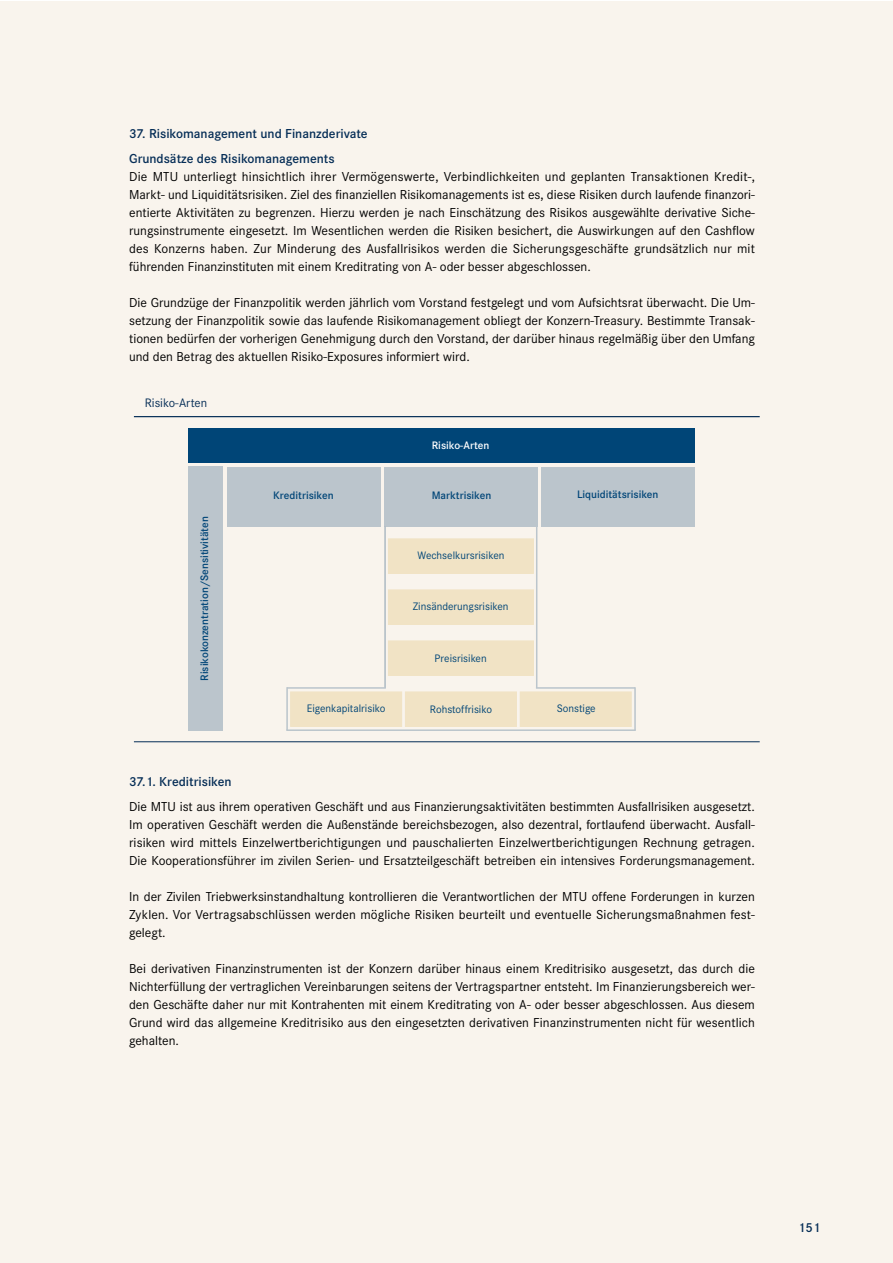
<style>
.page{position:relative;width:893px;height:1263px;background:#fff}
.page>*{position:absolute;margin:0;border:0;box-sizing:border-box;transform-origin:0 0}
.t1{font:13.5px/18px "Corporate S";color:#000;text-align:justify}
.t2{font:600 13.5px/25.8px "Corporate S";color:#052d56}
.t3{font:12.75px "Corporate S";color:#052d56}
.t4{font:11.25px "Corporate S";color:#004577}
.t5{font:600 11.25px "Corporate S";color:#004577}
.t6{font:600 11.25px "Corporate S";color:#fff}
</style>
<div class="page">
<div style="left:0;top:1px;width:892px;height:1262px;background:#f9f4ed"></div>
<hr style="left:134px;top:416px;width:626px;height:1px;background:#052d56">
<hr style="left:134px;top:741px;width:626px;height:1px;background:#052d56">
<div style="left:227px;top:467px;width:153px;height:59px;background:#bbc5cc"></div>
<div style="left:189px;top:428px;width:506px;height:35px;background:#004577"></div>
<div style="left:188px;top:467px;width:35px;height:264px;background:#bbc5cc"></div>
<div style="left:384px;top:467px;width:153px;height:59px;background:#bbc5cc"></div>
<div style="left:542px;top:467px;width:153px;height:59px;background:#bbc5cc"></div>
<div style="left:291px;top:692px;width:110px;height:34px;background:#f1e3c5"></div>
<div style="left:290px;top:691px;width:112px;height:36px;border:2px solid #f1e3c5"></div>
<div style="left:389px;top:641px;width:144px;height:34px;background:#f1e3c5"></div>
<div style="left:388px;top:640px;width:146px;height:36px;border:2px solid #f1e3c5"></div>
<div style="left:389px;top:590px;width:144px;height:34px;background:#f1e3c5"></div>
<div style="left:388px;top:589px;width:146px;height:36px;border:2px solid #f1e3c5"></div>
<div style="left:389px;top:539px;width:144px;height:34px;background:#f1e3c5"></div>
<div style="left:388px;top:538px;width:146px;height:36px;border:2px solid #f1e3c5"></div>
<div style="left:406px;top:692px;width:110px;height:34px;background:#f1e3c5"></div>
<div style="left:405px;top:691px;width:112px;height:36px;border:2px solid #f1e3c5"></div>
<div style="left:520px;top:692px;width:111px;height:34px;background:#f1e3c5"></div>
<div style="left:520px;top:691px;width:112px;height:36px;border:2px solid #f1e3c5"></div>
<hr style="left:384px;top:526px;width:2px;height:162px;background:#bbc5cc">
<hr style="left:536px;top:526px;width:1px;height:162px;background:#bbc5cc">
<hr style="left:287px;top:687px;width:99px;height:2px;background:#bbc5cc">
<hr style="left:286px;top:687px;width:2px;height:43px;background:#bbc5cc">
<hr style="left:286px;top:729px;width:350px;height:2px;background:#bbc5cc">
<hr style="left:536px;top:687px;width:99px;height:2px;background:#bbc5cc">
<hr style="left:634px;top:687px;width:2px;height:43px;background:#bbc5cc">
<p class="t2" style="left:129px;top:122px;width:240px">37. Risikomanagement und Finanzderivate<br>Grundsätze des Risikomanagements</p>
<p class="t1" style="left:129px;top:169px;width:627px">Die MTU unterliegt hinsichtlich ihrer Vermögenswerte, Verbindlichkeiten und geplanten Transaktionen Kredit-, Markt- und Liquiditätsrisiken. Ziel des finanziellen Risikomanagements ist es, diese Risiken durch laufende finanzori&shy;entierte Aktivitäten zu begrenzen. Hierzu werden je nach Einschätzung des Risikos ausgewählte derivative Siche&shy;rungsinstrumente eingesetzt. Im Wesentlichen werden die Risiken besichert, die Auswirkungen auf den Cashflow des Konzerns haben. Zur Minderung des Ausfallrisikos werden die Sicherungsgeschäfte grundsätzlich nur mit führenden Finanzinstituten mit einem Kreditrating von A- oder besser abgeschlossen.</p>
<p class="t1" style="left:129px;top:295px;width:627px">Die Grundzüge der Finanzpolitik werden jährlich vom Vorstand festgelegt und vom Aufsichtsrat überwacht. Die Um&shy;setzung der Finanzpolitik sowie das laufende Risikomanagement obliegt der Konzern-Treasury. Bestimmte Transak&shy;tionen bedürfen der vorherigen Genehmigung durch den Vorstand, der darüber hinaus regelmäßig über den Umfang und den Betrag des aktuellen Risiko-Exposures informiert wird.</p>
<p class="t3" style="left:145px;top:398px;width:64px">Risiko-Arten</p>
<p class="t6" style="left:432px;top:441px;width:59px">Risiko-Arten</p>
<p class="t5" style="left:201px;top:681px;width:166px;rotate:-90deg">Risikokonzentration/Sensitivitäten</p>
<p class="t5" style="left:273px;top:491px;width:62px">Kreditrisiken</p>
<p class="t5" style="left:432px;top:492px;width:61px">Marktrisiken</p>
<p class="t5" style="left:577px;top:490px;width:83px">Liquiditätsrisiken</p>
<p class="t4" style="left:417px;top:551px;width:89px">Wechselkursrisiken</p>
<p class="t4" style="left:413px;top:602px;width:97px">Zinsänderungsrisiken</p>
<p class="t4" style="left:435px;top:654px;width:54px">Preisrisiken</p>
<p class="t4" style="left:307px;top:704px;width:80px">Eigenkapitalrisiko</p>
<p class="t4" style="left:430px;top:704px;width:64px">Rohstoffrisiko</p>
<p class="t4" style="left:557px;top:704px;width:41px">Sonstige</p>
<p class="t2" style="left:129px;top:770px;width:104px">37.1. Kreditrisiken</p>
<p class="t1" style="left:129px;top:799px;width:627px">Die MTU ist aus ihrem operativen Geschäft und aus Finanzierungsaktivitäten bestimmten Ausfallrisiken ausgesetzt.<br>Im operativen Geschäft werden die Außenstände bereichsbezogen, also dezentral, fortlaufend überwacht. Ausfall&shy;risiken wird mittels Einzelwertberichtigungen und pauschalierten Einzelwertberichtigungen Rechnung getragen.<br>Die Kooperationsführer im zivilen Serien- und Ersatzteilgeschäft betreiben ein intensives Forderungsmanagement.</p>
<p class="t1" style="left:129px;top:889px;width:627px">In der Zivilen Triebwerksinstandhaltung kontrollieren die Verantwortlichen der MTU offene Forderungen in kurzen Zyklen. Vor Vertragsabschlüssen werden mögliche Risiken beurteilt und eventuelle Sicherungsmaßnahmen fest&shy;gelegt.</p>
<p class="t1" style="left:129px;top:961px;width:627px">Bei derivativen Finanzinstrumenten ist der Konzern darüber hinaus einem Kreditrisiko ausgesetzt, das durch die Nichterfüllung der vertraglichen Vereinbarungen seitens der Vertragspartner entsteht. Im Finanzierungsbereich wer&shy;den Geschäfte daher nur mit Kontrahenten mit einem Kreditrating von A- oder besser abgeschlossen. Aus diesem Grund wird das allgemeine Kreditrisiko aus den eingesetzten derivativen Finanzinstrumenten nicht für wesentlich gehalten.</p>
<p class="t2" style="left:798px;top:1216px;width:24px">151</p>
</div>
